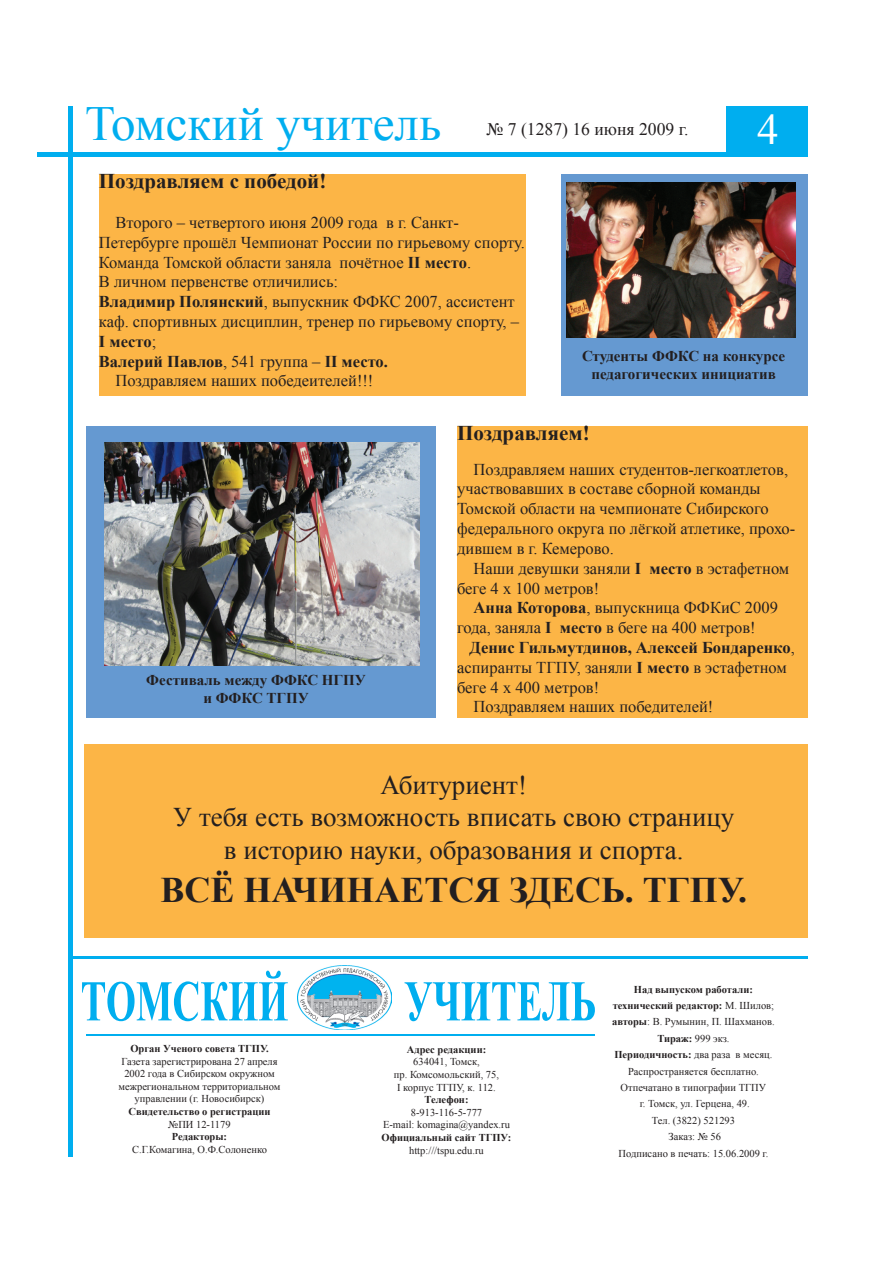
<style>
.page{position:relative;width:893px;height:1263px;background:#fff}
.page>*{position:absolute;margin:0;border:0;box-sizing:border-box;transform-origin:0 0}
.t1{font:49.05px "Times New Roman";color:#00aeef}
.t2{font:43.2px "Times New Roman";color:#fff}
.t3{font:700 36px "Times New Roman";color:#231f20}
.t4{font:27px/32.4px "Times New Roman";color:#231f20;text-align:center}
.t5{font:700 21px "Times New Roman";color:#231f20}
.t6{font:17.7px "Times New Roman";color:#231f20}
.t7{font:16.5px/19.8px "Times New Roman";color:#231f20}
.t8{font:700 16.5px "Times New Roman";color:#231f20}
.t9{font:700 15px/18px "Times New Roman";color:#231f20;text-align:center}
.t10{font:10.5px/16.4px "Times New Roman";color:#231f20;text-align:center}
.t11{font:700 10.5px "Times New Roman";color:#231f20}
.s1{font-weight:700}
.s2{font-weight:400}
</style>
<div class="page">
<hr style="left:38px;top:153px;width:770px;height:4px;background:#00aeef">
<div style="left:726px;top:106px;width:82px;height:50px;background:#00aeef"></div>
<svg style="left:82px;top:970px;width:513px;height:51px"></svg>
<img style="left:298px;top:966px;width:94px;height:64px">
<hr style="left:86px;top:1034px;width:509px;height:2px;background:#00aeef">
<hr style="left:68px;top:956px;width:740px;height:3px;background:#00aeef">
<hr style="left:68px;top:106px;width:4px;height:1051px;background:#00aeef">
<div style="left:84px;top:744px;width:723px;height:194px;background:#fcb546"></div>
<div style="left:457px;top:426px;width:351px;height:292px;background:#fcb546"></div>
<div style="left:99px;top:174px;width:426px;height:221px;background:#fcb546"></div>
<div style="left:561px;top:174px;width:247px;height:221px;background:#6599d1"></div>
<img style="left:567px;top:182px;width:229px;height:156px">
<div style="left:86px;top:426px;width:350px;height:292px;background:#6599d1"></div>
<img style="left:105px;top:443px;width:314px;height:222px">
<h1 class="t1" style="left:85px;top:91px;width:358px">Томский учитель</h1>
<p class="t6" style="left:487px;top:117px;width:203px">№ 7 (1287) 16 июня 2009 г.</p>
<h2 class="t2" style="left:757px;top:101px;width:23px">4</h2>
<p class="t5" style="left:99px;top:167px;width:229px">Поздравляем с победой!</p>
<p class="t7" style="left:115px;top:212px;width:345px">Второго – четвертого июня 2009 года в г. Санкт-</p>
<p class="t7" style="left:99px;top:232px;width:427px">Петербурге прошёл Чемпионат России по гирьевому спорту.</p>
<p class="t7" style="left:99px;top:252px;width:374px">Команда Томской области заняла почётное <span class="s1">II место</span>.</p>
<p class="t7" style="left:99px;top:272px;width:241px">В личном первенстве отличились:</p>
<p class="t7" style="left:99px;top:292px;width:417px"><span class="s1">Владимир Полянский</span>, выпускник ФФКС 2007, ассистент</p>
<p class="t7" style="left:99px;top:311px;width:422px">каф. спортивных дисциплин, тренер по гирьевому спорту, –</p>
<p class="t8" style="left:99px;top:330px;width:59px">I место<span class="s2">;</span></p>
<p class="t8" style="left:99px;top:350px;width:291px">Валерий Павлов<span class="s2">, 541 группа –</span> II место.</p>
<p class="t7" style="left:115px;top:371px;width:260px">Поздравляем наших победеителей!!!</p>
<p class="t9" style="left:582px;top:347px;width:205px">Студенты ФФКС на конкурсе педагогических инициатив</p>
<p class="t9" style="left:146px;top:670px;width:221px">Фестиваль между ФФКС НГПУ и ФФКС ТГПУ</p>
<p class="t5" style="left:457px;top:419px;width:134px">Поздравляем!</p>
<p class="t7" style="left:457px;top:459px;width:340px;text-indent:16px">Поздравляем наших студентов-легкоатлетов, участвовавших в составе сборной команды Томской области на чемпионате Сибирского федерального округа по лёгкой атлетике, прохо&shy;дившем в г. Кемерово.</p>
<p class="t7" style="left:457px;top:558px;width:334px;text-indent:16px">Наши девушки заняли <span class="s1">I место</span> в эстафетном беге 4 х 100 метров!</p>
<p class="t7" style="left:457px;top:598px;width:322px;text-indent:16px"><span class="s1">Анна Которова</span>, выпускница ФФКиС 2009 года, заняла <span class="s1">I место</span> в беге на 400 метров!</p>
<p class="t8" style="left:469px;top:636px;width:327px">Денис Гильмутдинов, Алексей Бондаренко<span class="s2">,</span></p>
<p class="t7" style="left:457px;top:657px;width:331px">аспиранты ТГПУ, заняли <span class="s1">I место</span> в эстафетном</p>
<p class="t7" style="left:457px;top:677px;width:144px">беге 4 х 400 метров!</p>
<p class="t7" style="left:474px;top:697px;width:241px">Поздравляем наших победителей!</p>
<h3 class="t4" style="left:173px;top:768px;width:563px">Абитуриент!<br>У тебя есть возможность вписать свою страницу в историю науки, образования и спорта.</h3>
<h3 class="t3" style="left:160px;top:865px;width:588px">ВСЁ НАЧИНАЕТСЯ ЗДЕСЬ. ТГПУ.</h3>
<p class="t11" style="left:130px;top:1041px;width:140px">Орган Ученого совета ТГПУ.</p>
<p class="t10" style="left:119px;top:1054px;width:164px;line-height:12.6px">Газета зарегистрирована 27 апреля<br>2002 года в Сибирском окружном межрегиональном территориальном управлении (г. Новосибирск)</p>
<p class="t11" style="left:128px;top:1104px;width:144px">Свидетельство о регистрации</p>
<p class="t10" style="left:168px;top:1116px;width:64px">№ПИ 12-1179</p>
<p class="t11" style="left:172px;top:1129px;width:57px">Редакторы:</p>
<p class="t10" style="left:132px;top:1141px;width:136px">С.Г.Комагина, О.Ф.Солоненко</p>
<p class="t11" style="left:407px;top:1042px;width:81px">Адрес редакции:</p>
<p class="t10" style="left:394px;top:1055px;width:107px;line-height:12.6px">634041, Томск,<br>пр. Комсомольский, 75,<br>I корпус ТГПУ, к. 112.</p>
<p class="t11" style="left:424px;top:1092px;width:46px">Телефон:</p>
<p class="t10" style="left:383px;top:1106px;width:128px;line-height:12.6px">8-913-116-5-777<br>E-mail: komagina@yandex.ru</p>
<p class="t11" style="left:382px;top:1130px;width:131px">Официальный сайт ТГПУ:</p>
<p class="t10" style="left:409px;top:1142px;width:76px">http:///tspu.edu.ru</p>
<p class="t10" style="left:612px;top:981px;width:164px"><span class="s1">Над выпуском работали: технический редактор:</span> М. Шилов; <span class="s1">авторы</span>: В. Румынин, П. Шахманов.<br><span class="s1">Тираж:</span> 999 экз.<br><span class="s1">Периодичность:</span> два раза в месяц.<br>Распространяется бесплатно.<br>Отпечатано в типографии ТГПУ<br>г. Томск, ул. Герцена, 49.<br>Тел. (3822) 521293<br>Заказ: № 56<br>Подписано в печать: 15.06.2009 г.</p>
</div>
